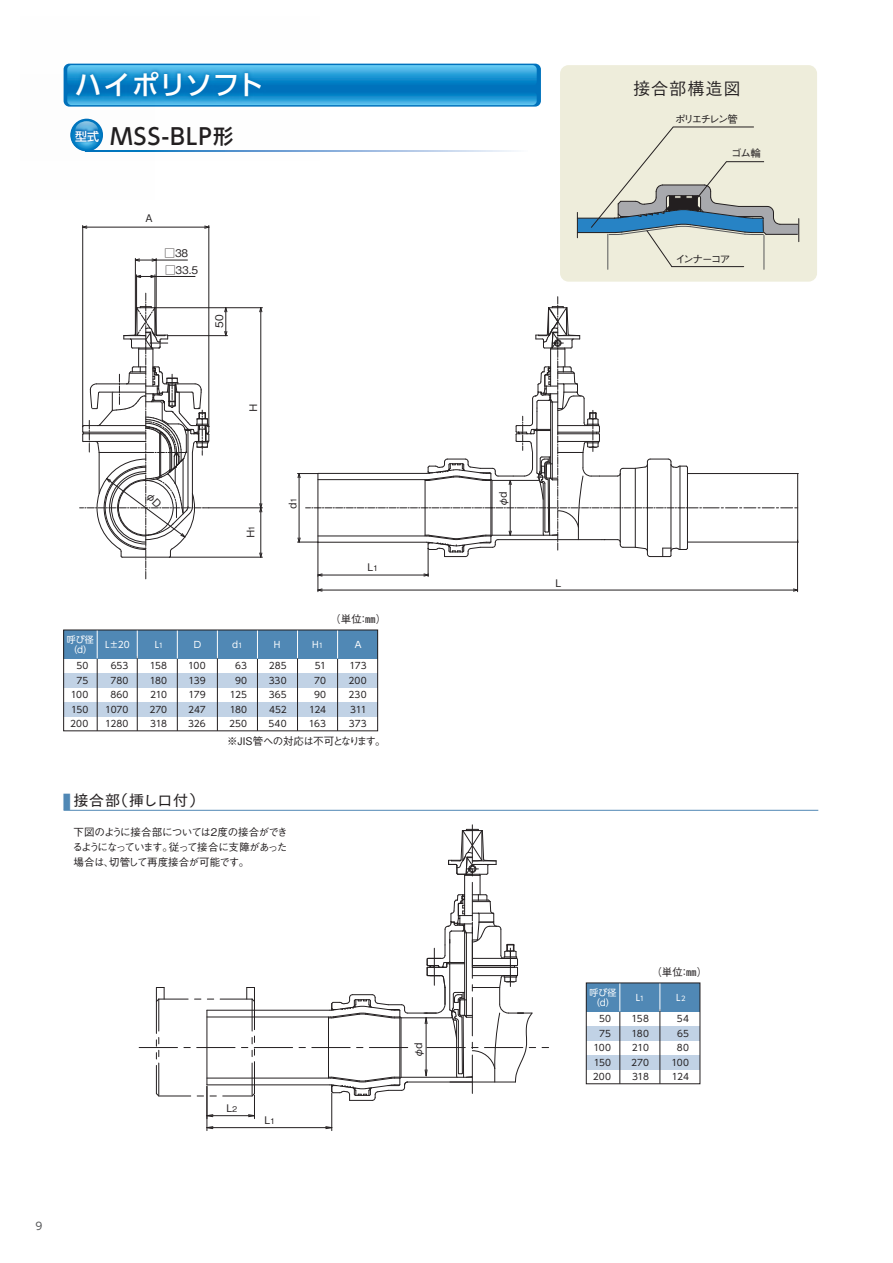
<style>
.page{position:relative;width:893px;height:1263px;background:#fff}
.page>*{position:absolute;margin:0;border:0;box-sizing:border-box;transform-origin:0 0}
.t1{font:500 27px "UD Shin Go Pro";letter-spacing:.015em;color:#fff}
.t2{font:500 22.5px "UD Shin Go Pro";letter-spacing:.05em;color:#231f20}
.t3{font:17.25px "Tsuku Go Pro M";letter-spacing:.05em;color:#231f20}
.t4{font:15px "Tsuku Go Pro D";letter-spacing:.05em;color:#231f20}
.t5{font:500 12px "UD Shin Go Pro";color:#fff}
.t6{font:500 10.5px/15px "Gothic BBB Pro";letter-spacing:-.065em;color:#231f20;text-align:justify}
.t7{font:500 10.5px "Gothic BBB Pro";letter-spacing:-.185em;color:#231f20}
.t8{font:10.5px "UD Shin Go Pro";color:#57585a}
.t9{font:9px/14.4px "UD Shin Go Pro";letter-spacing:-.005em;color:#231f20;text-align:right}
.t10{font:9px/10.5px "UD Shin Go Pro";color:#fff}
.t11{font:9px/14.4px "UD Shin Go Pro";letter-spacing:.015em;color:#231f20;text-align:right}
.t12{font:500 7.8px "Gothic BBB Pro";color:#231f20}
.s1{font-size:20.25px}
.s2{font-size:7.8px}
.s3{font-size:6.75px}
.s4{font-size:18.75px;color:#5088b5}
</style>
<div class="page">
<div style="left:64px;top:702px;width:314px;height:14px;background:#c1d2e5"></div>
<div style="left:64px;top:673px;width:314px;height:14px;background:#c1d2e5"></div>
<hr style="left:97px;top:656px;width:1px;height:75px;background:#231f20">
<hr style="left:177px;top:656px;width:1px;height:75px;background:#231f20">
<hr style="left:257px;top:656px;width:1px;height:75px;background:#231f20">
<hr style="left:337px;top:656px;width:1px;height:75px;background:#231f20">
<div style="left:64px;top:630px;width:314px;height:28px;background:#5088b5"></div>
<svg style="left:97px;top:632px;width:1px;height:26px"></svg>
<svg style="left:177px;top:632px;width:1px;height:26px"></svg>
<svg style="left:257px;top:632px;width:1px;height:26px"></svg>
<svg style="left:337px;top:632px;width:1px;height:26px"></svg>
<hr style="left:137px;top:656px;width:1px;height:75px;background:#231f20">
<hr style="left:217px;top:656px;width:1px;height:75px;background:#231f20">
<hr style="left:297px;top:656px;width:1px;height:75px;background:#231f20">
<svg style="left:137px;top:632px;width:1px;height:26px"></svg>
<svg style="left:217px;top:632px;width:1px;height:26px"></svg>
<svg style="left:297px;top:632px;width:1px;height:26px"></svg>
<div style="left:586px;top:1055px;width:114px;height:14px;background:#c1d2e5"></div>
<div style="left:586px;top:1026px;width:114px;height:14px;background:#c1d2e5"></div>
<hr style="left:620px;top:1009px;width:1px;height:75px;background:#231f20">
<div style="left:586px;top:983px;width:114px;height:28px;background:#5088b5"></div>
<svg style="left:620px;top:985px;width:1px;height:26px"></svg>
<hr style="left:660px;top:1009px;width:1px;height:75px;background:#231f20">
<svg style="left:660px;top:985px;width:1px;height:26px"></svg>
<div style="left:560px;top:65px;width:257px;height:217px;background:#eeeddb;border-radius:9px"></div>
<svg style="left:320px;top:151px;width:196px;height:1px"></svg>
<hr style="left:607px;top:234px;width:1px;height:35px;background:#57585a">
<hr style="left:764px;top:235px;width:1px;height:34px;background:#57585a">
<svg style="left:577px;top:126px;width:222px;height:142px"></svg>
<svg style="left:297px;top:297px;width:501px;height:295px"></svg>
<hr style="left:797px;top:508px;width:1px;height:34px;background:#231f20">
<hr style="left:797px;top:473px;width:1px;height:35px;background:#231f20">
<svg style="left:204px;top:225px;width:6px;height:4px"></svg>
<svg style="left:83px;top:225px;width:5px;height:4px"></svg>
<hr style="left:87px;top:227px;width:118px;height:1px;background:#231f20">
<hr style="left:208px;top:225px;width:1px;height:202px;background:#231f20">
<hr style="left:82px;top:225px;width:1px;height:202px;background:#231f20">
<svg style="left:136px;top:274px;width:20px;height:4px"></svg>
<hr style="left:136px;top:275px;width:1px;height:32px;background:#231f20">
<hr style="left:155px;top:275px;width:1px;height:32px;background:#231f20">
<svg style="left:134px;top:258px;width:22px;height:4px"></svg>
<hr style="left:155px;top:276px;width:40px;height:1px;background:#231f20">
<hr style="left:155px;top:260px;width:32px;height:1px;background:#231f20">
<hr style="left:156px;top:258px;width:1px;height:77px;background:#231f20">
<hr style="left:135px;top:258px;width:1px;height:77px;background:#231f20">
<svg style="left:224px;top:308px;width:4px;height:29px"></svg>
<hr style="left:168px;top:335px;width:59px;height:1px;background:#231f20">
<svg style="left:259px;top:307px;width:4px;height:6px"></svg>
<hr style="left:260px;top:312px;width:1px;height:192px;background:#231f20">
<hr style="left:155px;top:307px;width:107px;height:1px;background:#231f20">
<svg style="left:259px;top:552px;width:4px;height:6px"></svg>
<svg style="left:259px;top:503px;width:4px;height:10px"></svg>
<hr style="left:260px;top:512px;width:1px;height:41px;background:#231f20">
<hr style="left:169px;top:557px;width:93px;height:1px;background:#231f20">
<hr style="left:209px;top:507px;width:53px;height:1px;background:#231f20">
<svg style="left:320px;top:64px;width:221px;height:43px;background:#2193d1"></svg>
<img style="left:63px;top:63px;width:257px;height:89px">
<hr style="left:207px;top:1086px;width:1px;height:44px;background:#231f20">
<hr style="left:331px;top:1093px;width:1px;height:37px;background:#231f20">
<hr style="left:213px;top:1127px;width:113px;height:1px;background:#231f20">
<svg style="left:206px;top:1126px;width:8px;height:3px"></svg>
<svg style="left:325px;top:1126px;width:8px;height:3px"></svg>
<svg style="left:139px;top:824px;width:410px;height:295px"></svg>
<hr style="left:64px;top:810px;width:754px;height:1px;background:#5088b5">
<img style="left:63px;top:75px;width:91px;height:77px">
<div style="left:413px;top:1043px;width:9px;height:9px;background:#fff"></div>
<svg style="left:80px;top:293px;width:130px;height:286px"></svg>
<h1 class="t1" style="left:75px;top:63px;width:191px">ハイポリソフト</h1>
<h3 class="t5" style="left:75px;top:126px;width:25px">型式</h3>
<h2 class="t2" style="left:111px;top:118px;width:124px">MSS-BLP<span class="s1">形</span></h2>
<p class="t6" style="left:144px;top:210px;width:12px">Ａ</p>
<p class="t6" style="left:165px;top:244px;width:25px">□38</p>
<p class="t6" style="left:165px;top:261px;width:35px">□33.5</p>
<p class="t6" style="left:210px;top:328px;width:15px;rotate:-90deg">50</p>
<p class="t6" style="left:244px;top:413px;width:12px;rotate:-90deg">Ｈ</p>
<p class="t6" style="left:242px;top:539px;width:17px;rotate:-90deg">Ｈ<span class="s2">１</span></p>
<p class="t12" style="left:287px;top:504px;width:9px;rotate:-90deg">１</p>
<p class="t6" style="left:284px;top:511px;width:12px;rotate:-90deg">ｄ</p>
<p class="t6" style="left:365px;top:558px;width:16px">Ｌ<span class="s2">１</span></p>
<p class="t10" style="left:67px;top:634px;width:28px">呼び径（d）</p>
<p class="t10" style="left:232px;top:639px;width:12px">d<span class="s3">1</span></p>
<p class="t10" style="left:312px;top:639px;width:12px">H<span class="s3">1</span></p>
<p class="t10" style="left:105px;top:639px;width:26px">L±20</p>
<p class="t10" style="left:155px;top:639px;width:10px">L<span class="s3">1</span></p>
<p class="t10" style="left:194px;top:639px;width:9px">D</p>
<p class="t10" style="left:274px;top:639px;width:8px">H</p>
<p class="t11" style="left:229px;top:658px;width:20px">63<br>90<br>125<br>180<br>250</p>
<p class="t9" style="left:70px;top:658px;width:20px">50<br>75<br>100<br>150<br>200</p>
<p class="t9" style="left:105px;top:658px;width:25px">653<br>780<br>860<br>1070<br>1280</p>
<p class="t9" style="left:149px;top:658px;width:19px;text-align:justify">158<br>180<br>210<br>270<br>318</p>
<p class="t9" style="left:188px;top:658px;width:19px;text-align:justify">100<br>139<br>179<br>247<br>326</p>
<p class="t9" style="left:269px;top:658px;width:20px;text-align:justify">285<br>330<br>365<br>452<br>540</p>
<p class="t9" style="left:309px;top:658px;width:19px">51<br>70<br>90<br>124<br>163</p>
<p class="t6" style="left:330px;top:610px;width:57px">（単位：㎜）</p>
<p class="t10" style="left:355px;top:639px;width:8px">A</p>
<p class="t9" style="left:348px;top:658px;width:20px;text-align:justify">173<br>200<br>230<br>311<br>373</p>
<h3 class="t4" style="left:63px;top:788px;width:143px"><span class="s4">■</span> 接合部（挿し口付）</h3>
<p class="t6" style="left:227px;top:733px;width:160px">※JIS管への対応は不可となります。</p>
<p class="t6" style="left:72px;top:823px;width:217px">下図のように接合部については２度の接合ができるようになっています。従って接合に支障があった場合は、切管して再度接合が可能です。</p>
<p class="t8" style="left:36px;top:1217px;width:8px">9</p>
<p class="t6" style="left:224px;top:1099px;width:16px">Ｌ<span class="s2">２</span></p>
<p class="t6" style="left:262px;top:1111px;width:16px">Ｌ<span class="s2">１</span></p>
<p class="t6" style="left:409px;top:1057px;width:19px;rotate:-90deg">φｄ</p>
<h3 class="t3" style="left:633px;top:74px;width:109px">接合部構造図</h3>
<p class="t7" style="left:675px;top:111px;width:64px">ポリエチレン管</p>
<p class="t6" style="left:731px;top:144px;width:31px">ゴム輪</p>
<p class="t6" style="left:676px;top:250px;width:56px">インナーコア</p>
<p class="t6" style="left:494px;top:506px;width:19px;rotate:-90deg">φｄ</p>
<p class="t6" style="left:553px;top:574px;width:12px">Ｌ</p>
<p class="t10" style="left:590px;top:987px;width:28px">呼び径（d）</p>
<p class="t6" style="left:651px;top:963px;width:57px">（単位：㎜）</p>
<p class="t10" style="left:636px;top:992px;width:10px">L<span class="s3">1</span></p>
<p class="t10" style="left:676px;top:992px;width:11px">L<span class="s3">2</span></p>
<p class="t9" style="left:593px;top:1011px;width:20px">50<br>75<br>100<br>150<br>200</p>
<p class="t9" style="left:631px;top:1011px;width:19px;text-align:justify">158<br>180<br>210<br>270<br>318</p>
<p class="t9" style="left:671px;top:1011px;width:19px">54<br>65<br>80<br>100<br>124</p>
</div>
